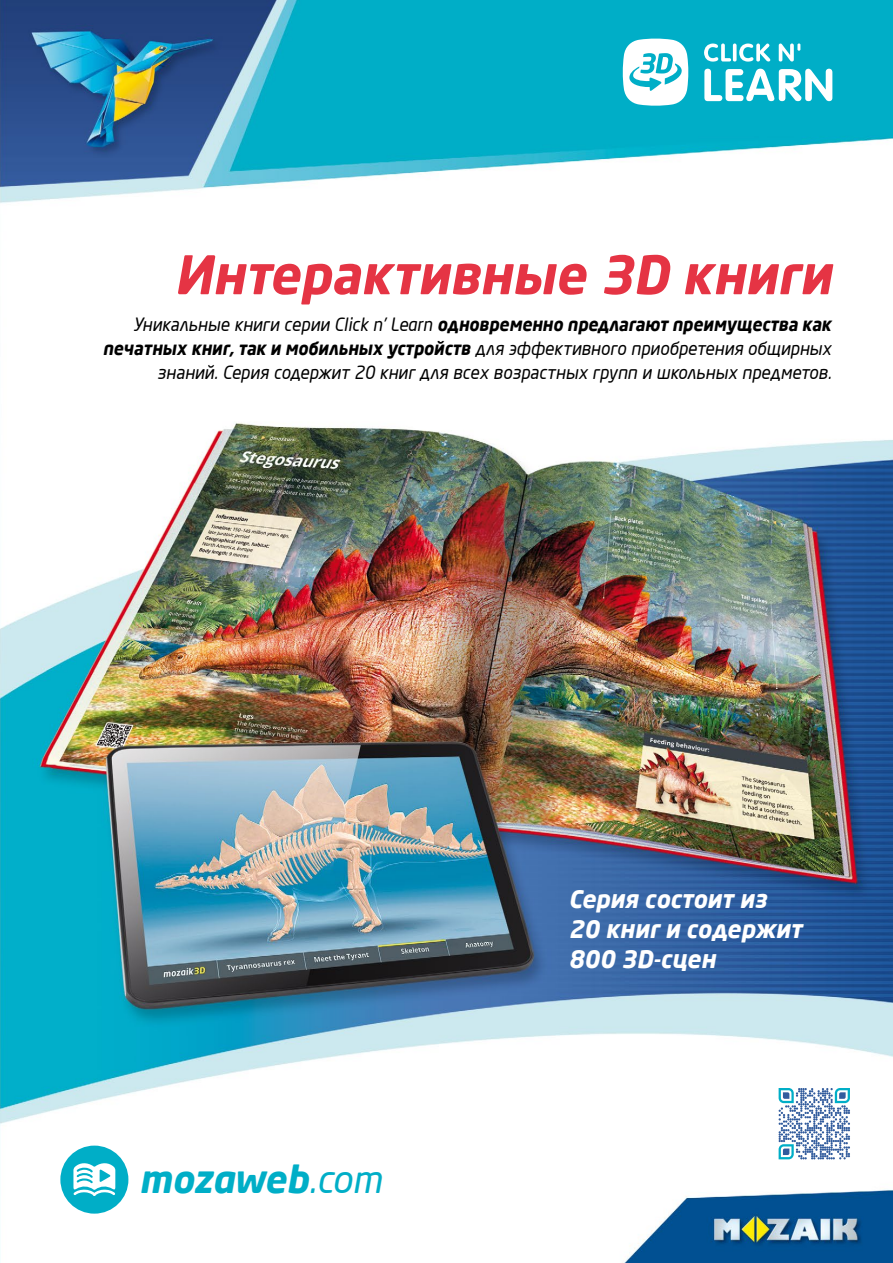
<style>
.page{position:relative;width:893px;height:1263px;background:#fff}
.page>*{position:absolute;margin:0;border:0;box-sizing:border-box;transform-origin:0 0}
.t1{font:italic 700 52.5px "Neo Sans Pro";color:#e53444}
.t2{font:italic 700 37.35px "Neo Sans Pro";letter-spacing:-.01em;color:#00aec7}
.t3{font:italic 700 24px/29.7px "Neo Sans Pro";color:#fff}
.t4{font:italic 18px/24px "Neo Sans Pro";color:#000;text-align:right;scale:.95 1}
.s1{font-weight:700}
.s2{font-weight:400}
</style>
<div class="page">
<img style="left:0;top:0;width:893px;height:1263px">
<svg style="left:704px;top:69px;width:128px;height:32px"></svg>
<svg style="left:704px;top:44px;width:96px;height:18px"></svg>
<svg style="left:622px;top:38px;width:67px;height:68px"></svg>
<div style="left:776px;top:1085px;width:77px;height:77px;background:#fff;border-radius:4px"></div>
<svg style="left:779px;top:1088px;width:71px;height:71px"></svg>
<div style="left:60px;top:1145px;width:68px;height:68px;background:#00aec7;border-radius:50%"></div>
<svg style="left:73px;top:1163px;width:42px;height:33px"></svg>
<h1 class="t1" style="left:174px;top:241px;width:659px">Интерактивные 3D книги</h1>
<p class="t4" style="left:103px;top:312px;width:768px">Уникальные книги серии Click n’ Learn <span class="s1">одновременно предлагают преимущества как печатных книг, так и мобильных устройств</span> для эффективного приобретения общирных знаний. Серия содержит 20 книг для всех возрастных групп и школьных предметов.</p>
<h2 class="t2" style="left:139px;top:1155px;width:244px">mozaweb<span class="s2">.com</span></h2>
<h3 class="t3" style="left:568px;top:884px;width:235px">Серия состоит из<br>20 книг и содержит<br>800 3D-сцен</h3>
</div>
